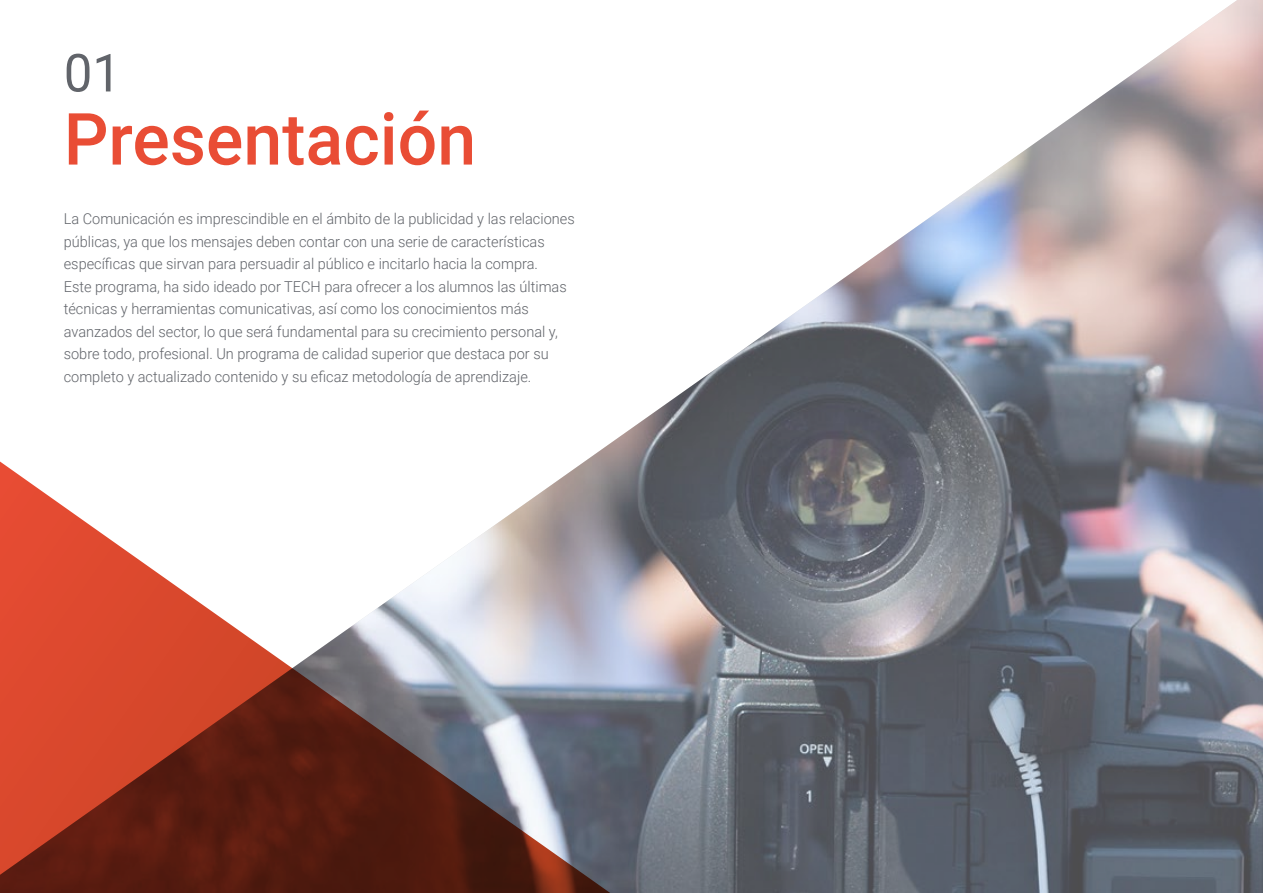
<style>
.page{position:relative;width:1263px;height:893px;background:#fff}
.page>*{position:absolute;margin:0;border:0;box-sizing:border-box;transform-origin:0 0}
.t1{font:500 72px "Roboto";color:#e94d35}
.t2{font:52.5px "Roboto";color:#61646a}
.t3{font:300 15px/22.5px "Roboto";color:#61646a}
</style>
<div class="page">
<img style="left:607px;top:0;width:656px;height:893px">
<svg style="left:0;top:446px;width:640px;height:447px"></svg>
<h2 class="t2" style="left:64px;top:36px;width:59px">01</h2>
<h1 class="t1" style="left:64px;top:89px;width:414px">Presentación</h1>
<p class="t3" style="left:64px;top:207px;width:512px">La Comunicación es imprescindible en el ámbito de la publicidad y las relaciones públicas, ya que los mensajes deben contar con una serie de características específicas que sirvan para persuadir al público e incitarlo hacia la compra.<br>Este programa, ha sido ideado por TECH para ofrecer a los alumnos las últimas técnicas y herramientas comunicativas, así como los conocimientos más avanzados del sector, lo que será fundamental para su crecimiento personal y, sobre todo, profesional. Un programa de calidad superior que destaca por su completo y actualizado contenido y su eficaz metodología de aprendizaje.</p>
</div>
